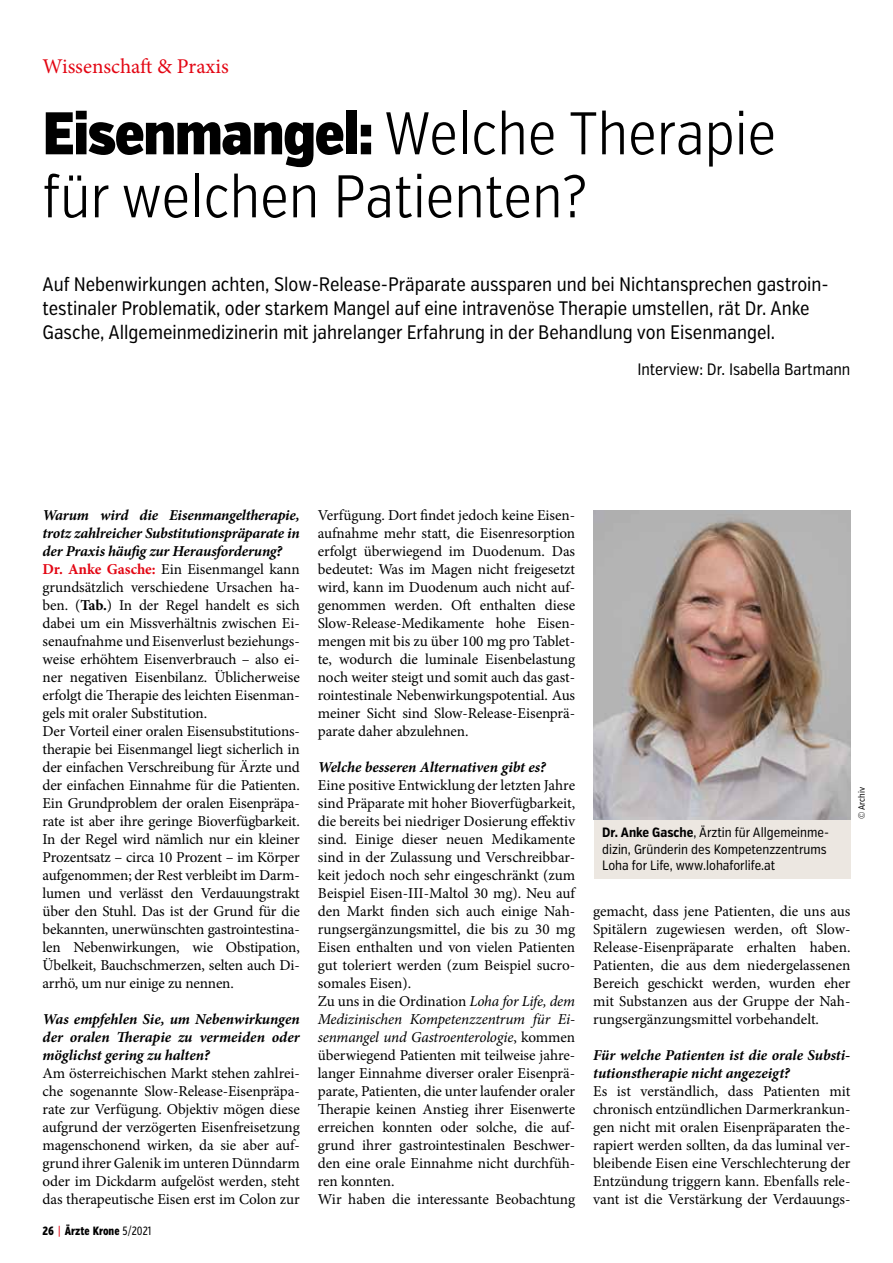
<style>
.page{position:relative;width:893px;height:1263px;background:#fff}
.page>*{position:absolute;margin:0;border:0;box-sizing:border-box;transform-origin:0 0}
.t1{font:300 60px/63px "Verb Ex Cond";color:#000}
.t2{font:21px "Minion Pro";letter-spacing:-.005em;color:#e30613}
.t3{font:19.5px/24px "Verb Ex Cond";color:#000}
.t4{font:16.5px "Verb Ex Cond";color:#000}
.t5{font:15.15px/18px "Minion Pro";letter-spacing:-.01em;color:#000;text-align:justify}
.t6{font:italic 700 15.15px/18px "Minion Pro";letter-spacing:-.005em;color:#000;text-align:justify}
.t7{font:13.5px/16.5px "Verb Ex Cond";color:#000}
.t8{font:800 12px "Verb Comp";color:#000}
.t9{font:9px "Verb Ex Cond";color:#000}
.s1{font-weight:900}
.s2{font-weight:700;font-style:italic}
.s3{font-weight:700;color:#e30613}
.s4{font-weight:700}
.s5{font-family:"Lucida Grande";font-weight:400;color:#e30613}
.s6{font-weight:400}
.s7{font-style:italic}
</style>
<div class="page">
<div style="left:594px;top:819px;width:256px;height:60px;background:#ece7e1"></div>
<img style="left:594px;top:510px;width:256px;height:309px">
<h2 class="t2" style="left:43px;top:52px;width:188px">Wissenschaft &amp; Praxis</h2>
<h1 class="t1" style="left:43px;top:103px;width:735px"><span class="s1">Eisenmangel:</span> Welche Therapie für welchen Patienten?</h1>
<p class="t3" style="left:43px;top:273px;width:788px">Auf Nebenwirkungen achten, Slow-Release-Präparate aussparen und bei Nichtansprechen gastroin&shy;testinaler Problematik, oder starkem Mangel auf eine intravenöse Therapie umstellen, rät Dr. Anke<br>Gasche, Allgemeinmedizinerin mit jahrelanger Erfahrung in der Behandlung von Eisenmangel.</p>
<p class="t4" style="left:637px;top:359px;width:214px">Interview: Dr. Isabella Bartmann</p>
<p class="t5" style="left:43px;top:507px;width:259px;text-align:left"><span class="s2">Warum wird die Eisenmangeltherapie, trotz zahlreicher Substitutionspräparate in der Praxis häufig zur Herausforderung?<br></span><span class="s3">Dr. Anke Gasche:</span> Ein Eisenmangel kann grundsätzlich verschiedene Ursachen ha&shy;ben. (<span class="s4">Tab.</span>) In der Regel handelt es sich dabei um ein Missverhältnis zwischen Ei&shy;senaufnahme und Eisenverlust beziehungs&shy;weise erhöhtem Eisenverbrauch – also ei&shy;ner negativen Eisenbilanz. Üblicherweise erfolgt die Therapie des leichten Eisenman&shy;gels mit oraler Substitution.<br>Der Vorteil einer oralen Eisensubstitutions&shy;therapie bei Eisenmangel liegt sicherlich in der einfachen Verschreibung für Ärzte und der einfachen Einnahme für die Patienten.<br>Ein Grundproblem der oralen Eisenpräpa&shy;rate ist aber ihre geringe Bioverfügbarkeit.<br>In der Regel wird nämlich nur ein kleiner Prozentsatz – circa 10 Prozent – im Körper aufgenommen; der Rest verbleibt im Darm&shy;lumen und verlässt den Verdauungstrakt über den Stuhl. Das ist der Grund für die bekannten, unerwünschten gastrointestina&shy;len Nebenwirkungen, wie Obstipation, Übelkeit, Bauchschmerzen, selten auch Di&shy;arrhö, um nur einige zu nennen.</p>
<p class="t6" style="left:43px;top:1010px;width:259px">Was empfehlen Sie, um Nebenwirkungen der oralen Therapie zu vermeiden oder möglichst gering zu halten?</p>
<p class="t5" style="left:43px;top:1065px;width:259px">Am österreichischen Markt stehen zahlrei&shy;che sogenannte Slow-Release-Eisenpräpa&shy;rate zur Verfügung. Objektiv mögen diese aufgrund der verzögerten Eisenfreisetzung magenschonend wirken, da sie aber auf&shy;grund ihrer Galenik im unteren Dünndarm oder im Dickdarm aufgelöst werden, steht das therapeutische Eisen erst im Colon zur</p>
<p class="t8" style="left:43px;top:1224px;width:110px">26 <span class="s5">|</span> Ärzte Krone <span class="s6">5/2021</span></p>
<p class="t5" style="left:318px;top:507px;width:259px">Verfügung. Dort findet jedoch keine Eisen&shy;aufnahme mehr statt, die Eisenresorption erfolgt überwiegend im Duodenum. Das bedeutet: Was im Magen nicht freigesetzt wird, kann im Duodenum auch nicht auf&shy;genommen werden. Oft enthalten diese Slow-Release-Medikamente hohe Eisen&shy;mengen mit bis zu über 100 mg pro Tablet&shy;te, wodurch die luminale Eisenbelastung noch weiter steigt und somit auch das gast&shy;rointestinale Nebenwirkungspotential. Aus meiner Sicht sind Slow-Release-Eisenprä&shy;parate daher abzulehnen.</p>
<p class="t6" style="left:318px;top:758px;width:230px">Welche besseren Alternativen gibt es?</p>
<p class="t5" style="left:318px;top:777px;width:259px;text-align:left">Eine positive Entwicklung der letzten Jahre sind Präparate mit hoher Bioverfügbarkeit, die bereits bei niedriger Dosierung effektiv sind. Einige dieser neuen Medikamente sind in der Zulassung und Verschreibbar&shy;keit jedoch noch sehr eingeschränkt (zum Beispiel Eisen-III-Maltol 30 mg). Neu auf den Markt finden sich auch einige Nah&shy;rungsergänzungsmittel, die bis zu 30 mg Eisen enthalten und von vielen Patienten gut toleriert werden (zum Beispiel sucro&shy;somales Eisen).<br>Zu uns in die Ordination <span class="s7">Loha for Life, dem Medizinischen Kompetenzzentrum für Ei&shy;senmangel und Gastroenterologie</span>, kommen überwiegend Patienten mit teilweise jahre&shy;langer Einnahme diverser oraler Eisenprä&shy;parate, Patienten, die unter laufender oraler Therapie keinen Anstieg ihrer Eisenwerte erreichen konnten oder solche, die auf&shy;grund ihrer gastrointestinalen Beschwer&shy;den eine orale Einnahme nicht durchfüh&shy;ren konnten.<br>Wir haben die interessante Beobachtung</p>
<p class="t7" style="left:602px;top:824px;width:228px"><span class="s4">Dr. Anke Gasche</span>, Ärztin für Allgemeinme&shy;dizin, Gründerin des Kompetenzzentrums<br>Loha for Life, www.lohaforlife.at</p>
<p class="t9" style="left:856px;top:819px;width:34px;rotate:-90deg">© Archiv</p>
<p class="t5" style="left:593px;top:903px;width:259px">gemacht, dass jene Patienten, die uns aus Spitälern zugewiesen werden, oft Slow-Release-Eisenpräparate erhalten haben.<br>Patienten, die aus dem niedergelassenen Bereich geschickt werden, wurden eher mit Substanzen aus der Gruppe der Nah&shy;rungsergänzungsmittel vorbehandelt.</p>
<p class="t6" style="left:593px;top:1046px;width:259px">Für welche Patienten ist die orale Substi&shy;tutionstherapie nicht angezeigt?</p>
<p class="t5" style="left:593px;top:1083px;width:259px">Es ist verständlich, dass Patienten mit chronisch entzündlichen Darmerkrankun&shy;gen nicht mit oralen Eisenpräparaten the&shy;rapiert werden sollten, da das luminal ver&shy;bleibende Eisen eine Verschlechterung der Entzündung triggern kann. Ebenfalls rele&shy;vant ist die Verstärkung der Verdauungs-</p>
</div>
